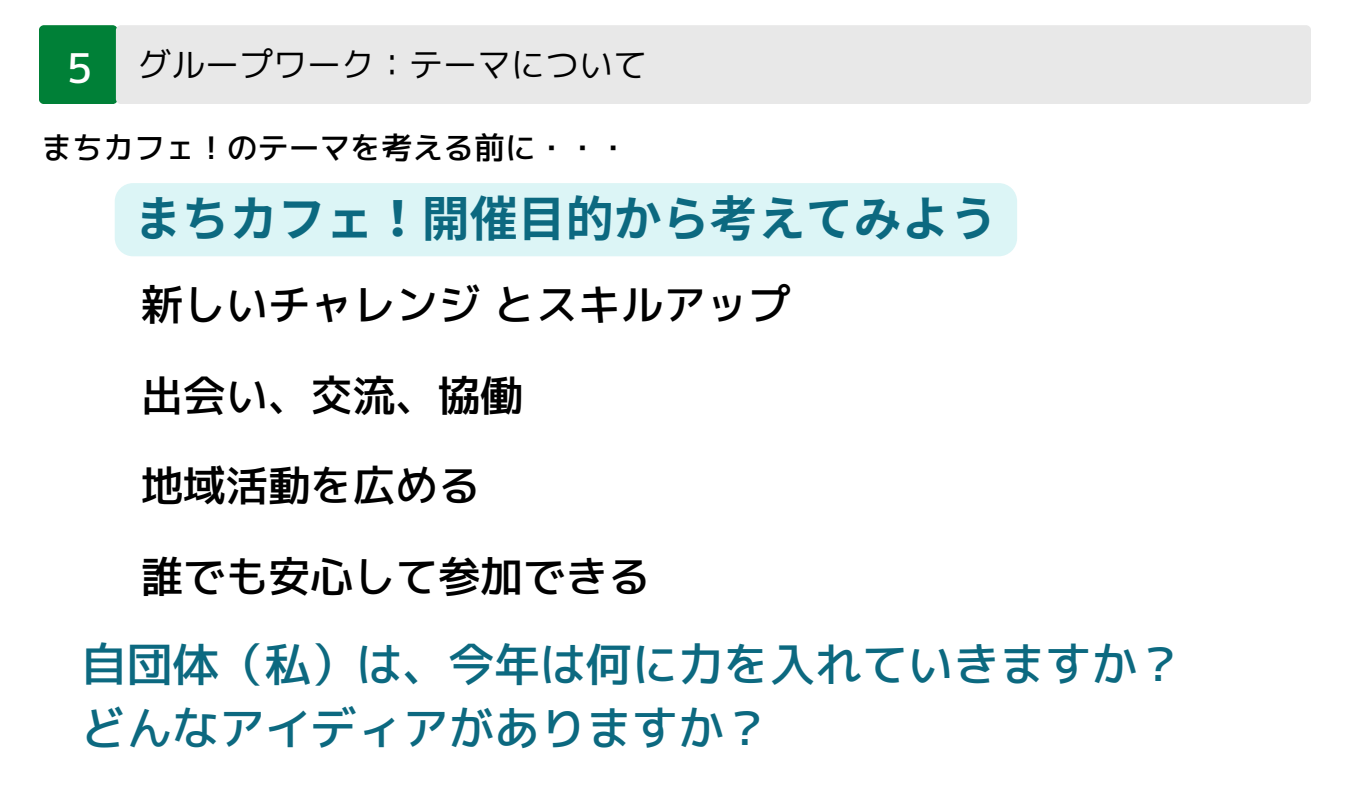
<style>
.page{position:relative;width:1350px;height:810px;background:#fff}
.page>*{position:absolute;margin:0;border:0;box-sizing:border-box;transform-origin:0 0}
.t1{font:700 48px "Noto Sans CJ Ksc";color:#0c6980}
.t2{font:45.9px/63.8px "mplus 1 p medium";color:#0c6980}
.t3{font:42.5px/90.8px "mplus 1 p medium";color:#000}
.t4{font:34px "mplus 1 p regular";color:#000}
.t5{font:30.9px "mplus 1 p medium";color:#000}
.s1{font-family:"mplus 1 p medium";font-size:40.8px;color:#fff}
</style>
<div class="page">
<div style="left:39px;top:25px;width:79px;height:79px;background:#008037;border-radius:5px"></div>
<div style="left:116px;top:25px;width:1195px;height:79px;background:#e8e8e8;border-radius:5px"></div>
<div style="left:115px;top:183px;width:902px;height:73px;background:#dcf5f6"></div>
<p class="t4" style="left:59px;top:40px;width:590px"><span class="s1">５</span> グループワーク：テーマについて</p>
<p class="t5" style="left:41px;top:125px;width:589px">まちカフェ！のテーマを考える前に・・・</p>
<p class="t1" style="left:134px;top:181px;width:865px">まちカフェ！ 開催目的から考えてみよう</p>
<p class="t3" style="left:141px;top:258px;width:652px">新しいチャレンジとスキルアップ出会い、交流、協働<br>地域活動を広める<br>誰でも安心して参加できる</p>
<p class="t2" style="left:81px;top:632px;width:1104px">自団体（私）は、今年は何に力を入れていきますか？どんなアイディアがありますか？</p>
</div>
